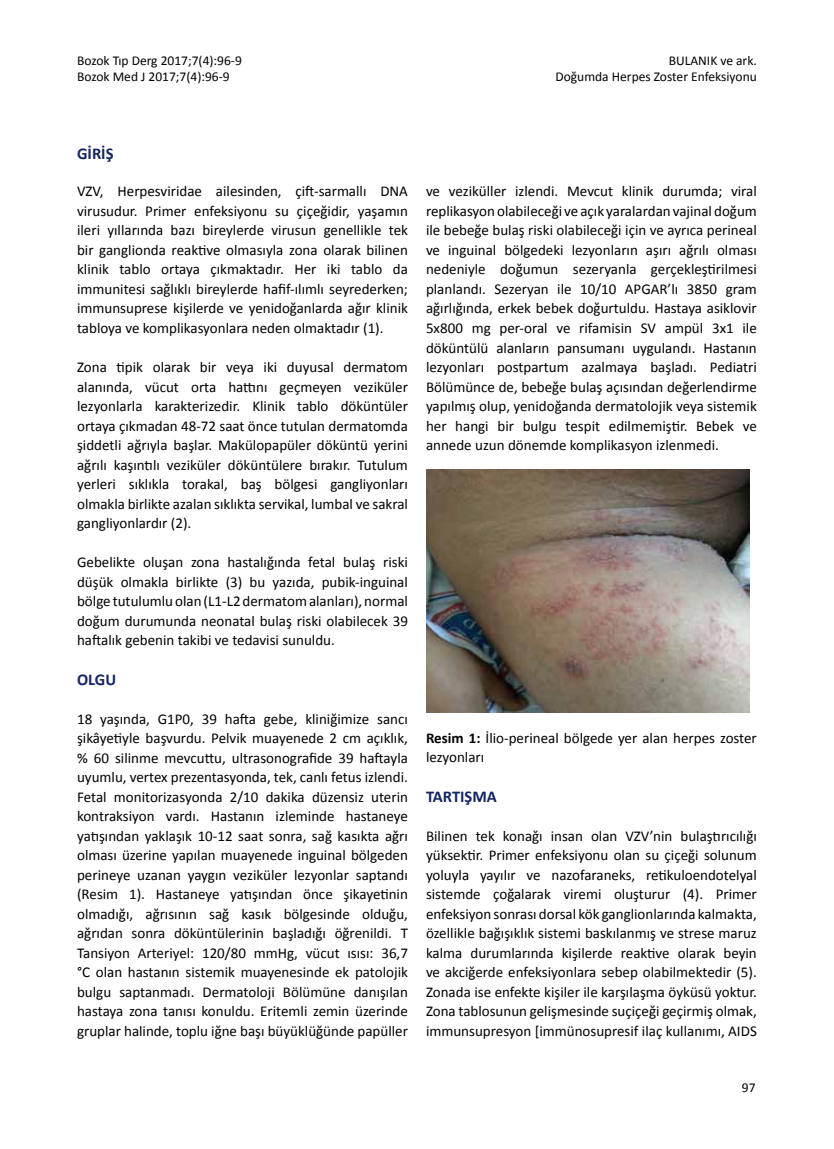
<style>
.page{position:relative;width:834px;height:1149px;background:#fff}
.page>*{position:absolute;margin:0;border:0;box-sizing:border-box;transform-origin:0 0}
.t1{font:700 16.5px "Calibri";color:#152563}
.t2{font:15px/19.5px "Calibri";color:#000;text-align:justify}
.t3{font:13.5px/16.2px "Calibri";color:#000;text-align:right}
.s1{font-weight:700}
</style>
<div class="page">
<hr style="left:0;top:763px;width:1px;height:385px;background:#dedfe0">
<img style="left:426px;top:469px;width:323px;height:242px">
<p class="t3" style="left:77px;top:52px;width:166px;text-align:left">Bozok Tıp Derg 2017;7(4):96-9<br>Bozok Med J 2017;7(4):96-9</p>
<p class="t3" style="left:555px;top:52px;width:203px">BULANIK ve ark.<br>Doğumda Herpes Zoster Enfeksiyonu</p>
<p class="t1" style="left:77px;top:143px;width:38px">GİRİŞ</p>
<p class="t2" style="left:77px;top:181px;width:332px">VZV, Herpesviridae ailesinden, çift-sarmallı DNA virusudur. Primer enfeksiyonu su çiçeğidir, yaşamın ileri yıllarında bazı bireylerde virusun genellikle tek bir ganglionda reaktive olmasıyla zona olarak bilinen klinik tablo ortaya çıkmaktadır. Her iki tablo da immunitesi sağlıklı bireylerde hafif-ılımlı seyrederken; immunsuprese kişilerde ve yenidoğanlarda ağır klinik tabloya ve komplikasyonlara neden olmaktadır (1).</p>
<p class="t2" style="left:77px;top:356px;width:332px">Zona tipik olarak bir veya iki duyusal dermatom alanında, vücut orta hattını geçmeyen veziküler lezyonlarla karakterizedir. Klinik tablo döküntüler ortaya çıkmadan 48-72 saat önce tutulan dermatomda şiddetli ağrıyla başlar. Makülopapüler döküntü yerini ağrılı kaşıntılı veziküler döküntülere bırakır. Tutulum yerleri sıklıkla torakal, baş bölgesi gangliyonları olmakla birlikte azalan sıklıkta servikal, lumbal ve sakral gangliyonlardır (2).</p>
<p class="t2" style="left:77px;top:551px;width:332px">Gebelikte oluşan zona hastalığında fetal bulaş riski düşük olmakla birlikte (3) bu yazıda, pubik-inguinal bölge tutulumlu olan (L1-L2 dermatom alanları), normal doğum durumunda neonatal bulaş riski olabilecek 39 haftalık gebenin takibi ve tedavisi sunuldu.</p>
<p class="t1" style="left:77px;top:668px;width:41px">OLGU</p>
<p class="t2" style="left:77px;top:708px;width:332px">18 yaşında, G1P0, 39 hafta gebe, kliniğimize sancı şikâyetiyle başvurdu. Pelvik muayenede 2 cm açıklık, % 60 silinme mevcuttu, ultrasonografide 39 haftayla uyumlu, vertex prezentasyonda, tek, canlı fetus izlendi.<br>Fetal monitorizasyonda 2/10 dakika düzensiz uterin kontraksiyon vardı. Hastanın izleminde hastaneye yatışından yaklaşık 10-12 saat sonra, sağ kasıkta ağrı olması üzerine yapılan muayenede inguinal bölgeden perineye uzanan yaygın veziküler lezyonlar saptandı (Resim 1). Hastaneye yatışından önce şikayetinin olmadığı, ağrısının sağ kasık bölgesinde olduğu, ağrıdan sonra döküntülerinin başladığı öğrenildi. T Tansiyon Arteriyel: 120/80 mmHg, vücut ısısı: 36,7 °C olan hastanın sistemik muayenesinde ek patolojik bulgu saptanmadı. Dermatoloji Bölümüne danışılan hastaya zona tanısı konuldu. Eritemli zemin üzerinde gruplar halinde, toplu iğne başı büyüklüğünde papüller</p>
<p class="t2" style="left:426px;top:181px;width:332px">ve veziküller izlendi. Mevcut klinik durumda; viral replikasyon olabileceği ve açık yaralardan vajinal doğum ile bebeğe bulaş riski olabileceği için ve ayrıca perineal ve inguinal bölgedeki lezyonların aşırı ağrılı olması nedeniyle doğumun sezeryanla gerçekleştirilmesi planlandı. Sezeryan ile 10/10 APGAR’lı 3850 gram ağırlığında, erkek bebek doğurtuldu. Hastaya asiklovir 5x800 mg per-oral ve rifamisin SV ampül 3x1 ile döküntülü alanların pansumanı uygulandı. Hastanın lezyonları postpartum azalmaya başladı. Pediatri Bölümünce de, bebeğe bulaş açısından değerlendirme yapılmış olup, yenidoğanda dermatolojik veya sistemik her hangi bir bulgu tespit edilmemiştir. Bebek ve annede uzun dönemde komplikasyon izlenmedi.</p>
<p class="t2" style="left:426px;top:727px;width:332px"><span class="s1">Resim 1:</span> İlio-perineal bölgede yer alan herpes zoster lezyonları</p>
<p class="t1" style="left:426px;top:785px;width:72px">TARTIŞMA</p>
<p class="t2" style="left:426px;top:825px;width:332px">Bilinen tek konağı insan olan VZV’nin bulaştırıcılığı yüksektir. Primer enfeksiyonu olan su çiçeği solunum yoluyla yayılır ve nazofaraneks, retikuloendotelyal sistemde çoğalarak viremi oluşturur (4). Primer enfeksiyon sonrası dorsal kök ganglionlarında kalmakta, özellikle bağışıklık sistemi baskılanmış ve strese maruz kalma durumlarında kişilerde reaktive olarak beyin ve akciğerde enfeksiyonlara sebep olabilmektedir (5).<br>Zonada ise enfekte kişiler ile karşılaşma öyküsü yoktur.<br>Zona tablosunun gelişmesinde suçiçeği geçirmiş olmak, immunsupresyon [immünosupresif ilaç kullanımı, AIDS</p>
<p class="t3" style="left:741px;top:1078px;width:15px">97</p>
</div>
